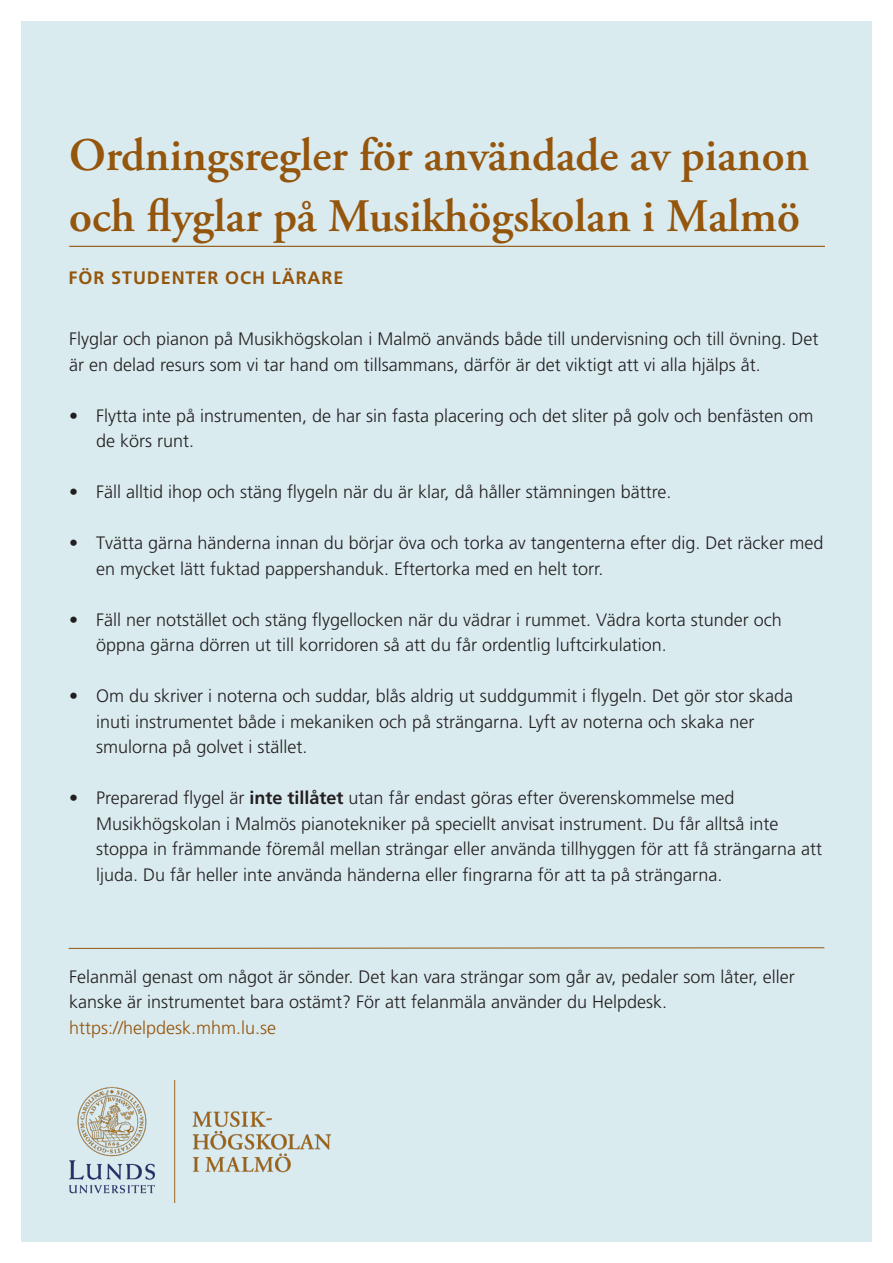
<style>
.page{position:relative;width:893px;height:1263px;background:#fff}
.page>*{position:absolute;margin:0;border:0;box-sizing:border-box;transform-origin:0 0}
.H2_Brons_huvudrubriker{font:600 46.5px/61.5px "Adobe Garamond Pro";color:#94550c}
.Svart_Brödtext_utan_indrag{font:300 18px/25.5px "Frutiger LT Std";color:#231f20}
.H3_Brons_Underrubrik_1{font:700 18px "Frutiger LT Std";letter-spacing:.05em;color:#94550c}
.s1{font-weight:700}
.s2{color:#94550c}
</style>
<div class="page">
<div style="left:21px;top:21px;width:851px;height:1221px;background:#daebf0"></div>
<hr style="left:69px;top:246px;width:756px;height:1px;background:#94550c">
<svg style="left:68px;top:947px;width:757px;height:2px;background:#b69f7d"></svg>
<img style="left:69px;top:1080px;width:261px;height:122px">
<h2 class="H2_Brons_huvudrubriker" style="left:69px;top:125px;width:742px">Ordningsregler för användade av pianon och flyglar på Musikhögskolan i Malmö</h2>
<h3 class="H3_Brons_Underrubrik_1" style="left:69px;top:267px;width:276px">FÖR STUDENTER OCH LÄRARE</h3>
<p class="Svart_Brödtext_utan_indrag" style="left:69px;top:326px;width:751px">Flyglar och pianon på Musikhögskolan i Malmö används både till undervisning och till övning. Det är en delad resurs som vi tar hand om tillsammans, därför är det viktigt att vi alla hjälps åt.</p>
<p class="Svart_Brödtext_utan_indrag" style="left:96px;top:403px;width:719px;text-indent:-27px">• Flytta inte på instrumenten, de har sin fasta placering och det sliter på golv och benfästen om de körs runt.</p>
<p class="Svart_Brödtext_utan_indrag" style="left:69px;top:479px;width:604px">• Fäll alltid ihop och stäng flygeln när du är klar, då håller stämningen bättre.</p>
<p class="Svart_Brödtext_utan_indrag" style="left:96px;top:530px;width:729px;text-indent:-27px">• Tvätta gärna händerna innan du börjar öva och torka av tangenterna efter dig. Det räcker med en mycket lätt fuktad pappershanduk. Eftertorka med en helt torr.</p>
<p class="Svart_Brödtext_utan_indrag" style="left:96px;top:607px;width:687px;text-indent:-27px">• Fäll ner notstället och stäng flygellocken när du vädrar i rummet. Vädra korta stunder och öppna gärna dörren ut till korridoren så att du får ordentlig luftcirkulation.</p>
<p class="Svart_Brödtext_utan_indrag" style="left:96px;top:683px;width:698px;text-indent:-27px">• Om du skriver i noterna och suddar, blås aldrig ut suddgummit i flygeln. Det gör stor skada inuti instrumentet både i mekaniken och på strängarna. Lyft av noterna och skaka ner smulorna på golvet i stället.</p>
<p class="Svart_Brödtext_utan_indrag" style="left:96px;top:785px;width:728px;text-indent:-27px">• Preparerad flygel är <span class="s1">inte tillåtet</span> utan får endast göras efter överenskommelse med Musikhögskolan i Malmös pianotekniker på speciellt anvisat instrument. Du får alltså inte stoppa in främmande föremål mellan strängar eller använda tillhyggen för att få strängarna att ljuda. Du får heller inte använda händerna eller fingrarna för att ta på strängarna.</p>
<p class="Svart_Brödtext_utan_indrag" style="left:69px;top:964px;width:727px">Felanmäl genast om något är sönder. Det kan vara strängar som går av, pedaler som låter, eller kanske är instrumentet bara ostämt? För att felanmäla använder du Helpdesk. <span class="s2">https://helpdesk.mhm.lu.se</span></p>
</div>
